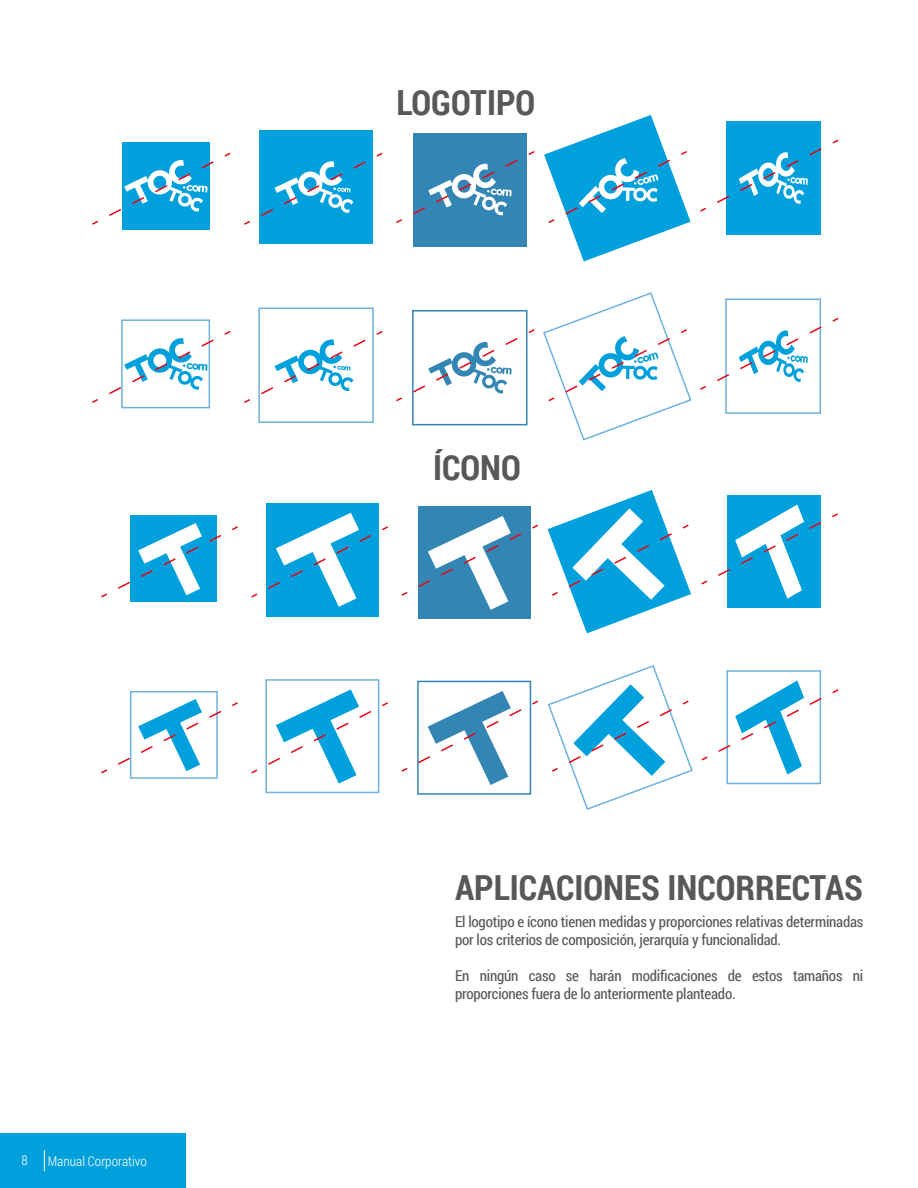
<style>
.page{position:relative;width:918px;height:1188px;background:#fff}
.page>*{position:absolute;margin:0;border:0;box-sizing:border-box;transform-origin:0 0}
.t1{font:700 34.5px "Roboto Condensed";color:#585857}
.t2{font:15px/18px "Roboto Condensed";letter-spacing:-.015em;color:#585857}
.t3{font:300 13.5px "Roboto Condensed";color:#fff}
</style>
<div class="page">
<div style="left:0;top:1133px;width:186px;height:55px;background:#00a0dd"></div>
<svg style="left:44px;top:1150px;width:1px;height:21px"></svg>
<div style="left:412px;top:310px;width:115px;height:115px;border:2px solid #3385b4"></div>
<svg style="left:396px;top:397px;width:6px;height:5px"></svg>
<svg style="left:412px;top:328px;width:123px;height:66px"></svg>
<svg style="left:543px;top:292px;width:149px;height:149px"></svg>
<div style="left:725px;top:298px;width:96px;height:116px;border:2px solid #6eb1de"></div>
<svg style="left:700px;top:386px;width:6px;height:4px"></svg>
<svg style="left:717px;top:316px;width:122px;height:67px"></svg>
<div style="left:258px;top:308px;width:116px;height:115px;border:2px solid #6eb1de"></div>
<svg style="left:244px;top:399px;width:6px;height:4px"></svg>
<svg style="left:259px;top:329px;width:124px;height:67px"></svg>
<div style="left:121px;top:319px;width:89px;height:89px;border:2px solid #6eb1de"></div>
<svg style="left:92px;top:399px;width:6px;height:4px"></svg>
<svg style="left:109px;top:329px;width:122px;height:67px"></svg>
<div style="left:413px;top:133px;width:114px;height:113px;background:#3385b4"></div>
<svg style="left:396px;top:219px;width:6px;height:4px"></svg>
<svg style="left:413px;top:151px;width:122px;height:65px"></svg>
<svg style="left:544px;top:115px;width:147px;height:146px"></svg>
<div style="left:726px;top:121px;width:94px;height:114px;background:#00a0dd"></div>
<svg style="left:700px;top:207px;width:6px;height:5px"></svg>
<svg style="left:717px;top:138px;width:122px;height:66px"></svg>
<div style="left:259px;top:130px;width:114px;height:114px;background:#00a0dd"></div>
<svg style="left:244px;top:220px;width:6px;height:5px"></svg>
<svg style="left:261px;top:152px;width:122px;height:64px"></svg>
<div style="left:122px;top:142px;width:87px;height:87px;background:#00a0dd"></div>
<svg style="left:92px;top:220px;width:6px;height:5px"></svg>
<svg style="left:109px;top:151px;width:122px;height:66px"></svg>
<div style="left:131px;top:516px;width:86px;height:86px;background:#00a0dd"></div>
<div style="left:266px;top:503px;width:113px;height:113px;background:#00a0dd"></div>
<div style="left:418px;top:506px;width:112px;height:113px;background:#3385b4"></div>
<div style="left:727px;top:495px;width:93px;height:113px;background:#00a0dd"></div>
<svg style="left:548px;top:490px;width:143px;height:143px"></svg>
<svg style="left:701px;top:580px;width:7px;height:5px"></svg>
<svg style="left:718px;top:505px;width:120px;height:94px"></svg>
<svg style="left:251px;top:593px;width:7px;height:5px"></svg>
<svg style="left:268px;top:513px;width:120px;height:94px"></svg>
<svg style="left:401px;top:592px;width:7px;height:4px"></svg>
<svg style="left:418px;top:516px;width:120px;height:94px"></svg>
<svg style="left:101px;top:593px;width:7px;height:5px"></svg>
<svg style="left:118px;top:523px;width:120px;height:72px"></svg>
<div style="left:130px;top:691px;width:88px;height:88px;border:2px solid #6eb1de"></div>
<div style="left:265px;top:679px;width:114px;height:114px;border:2px solid #6eb1de"></div>
<div style="left:417px;top:681px;width:114px;height:114px;border:2px solid #3385b4"></div>
<div style="left:726px;top:670px;width:95px;height:114px;border:2px solid #6eb1de"></div>
<svg style="left:547px;top:665px;width:146px;height:145px"></svg>
<svg style="left:701px;top:756px;width:7px;height:5px"></svg>
<svg style="left:718px;top:681px;width:121px;height:94px"></svg>
<svg style="left:101px;top:769px;width:7px;height:5px"></svg>
<svg style="left:118px;top:699px;width:120px;height:72px"></svg>
<svg style="left:251px;top:769px;width:7px;height:5px"></svg>
<svg style="left:266px;top:689px;width:122px;height:95px"></svg>
<svg style="left:401px;top:767px;width:7px;height:5px"></svg>
<svg style="left:417px;top:691px;width:121px;height:94px"></svg>
<p class="t3" style="left:22px;top:1151px;width:8px">8</p>
<p class="t3" style="left:48px;top:1152px;width:101px">Manual Corporativo</p>
<h1 class="t1" style="left:396px;top:78px;width:140px">LOGOTIPO</h1>
<h1 class="t1" style="left:433px;top:444px;width:89px">ÍCONO</h1>
<h1 class="t1" style="left:455px;top:863px;width:409px">APLICACIONES INCORRECTAS</h1>
<p class="t2" style="left:455px;top:912px;width:410px">El logotipo e ícono tienen medidas y proporciones relativas determinadas por los criterios de composición, jerarquía y funcionalidad.</p>
<p class="t2" style="left:455px;top:966px;width:410px">En ningún caso se harán modificaciones de estos tamaños ni proporciones fuera de lo anteriormente planteado.</p>
</div>
